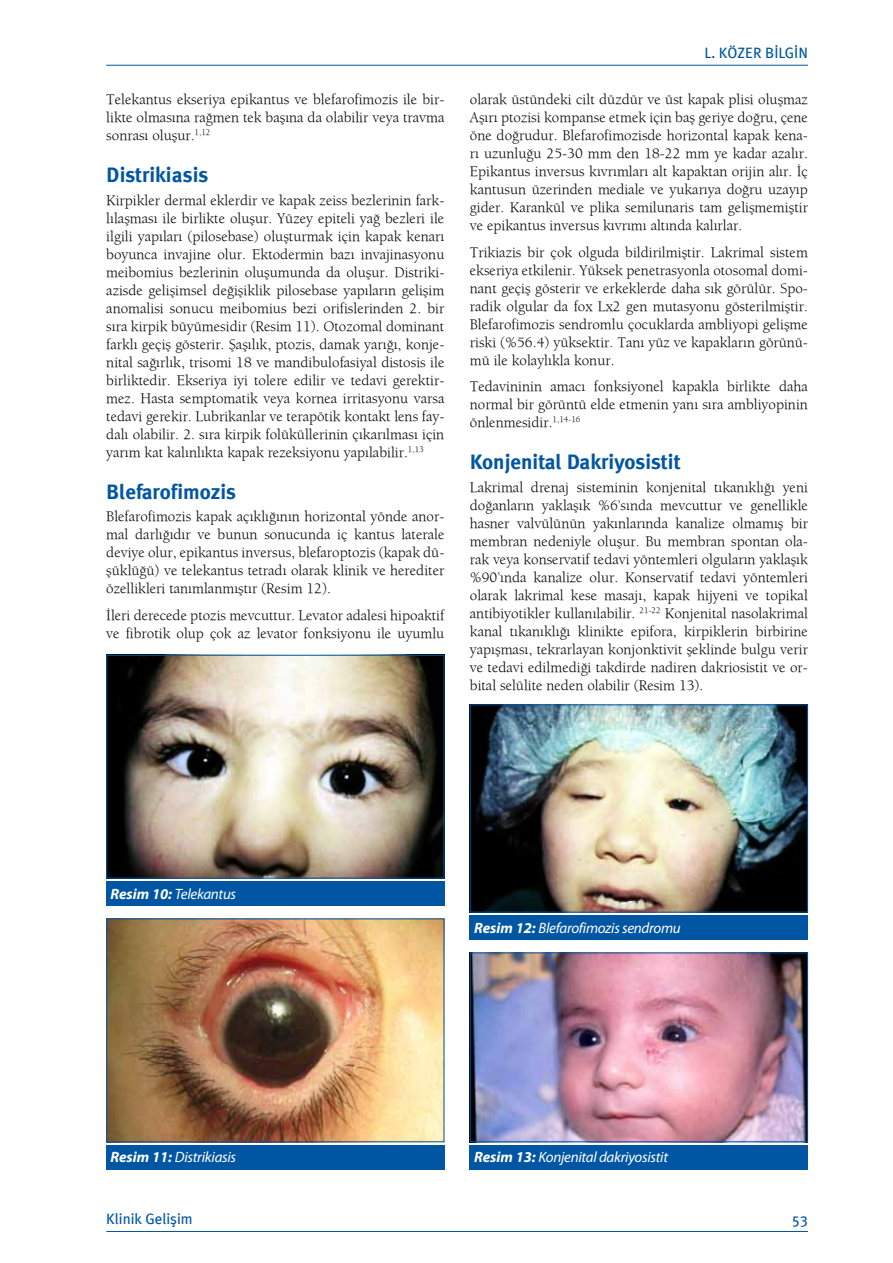
<style>
.page{position:relative;width:893px;height:1263px;background:#fff}
.page>*{position:absolute;margin:0;border:0;box-sizing:border-box;transform-origin:0 0}
.t1{font:21px "Meta Plus Bold Roman Ti";color:#0056a2}
.t2{font:15px/18px "Berkeley";color:#000;text-align:justify}
.t3{font:italic 15px "Myriad Pro";letter-spacing:-.02em;color:#fff}
.t4{font:500 15px "Meta Plus Book Roman Ti";color:#0056a2}
.s1{font-weight:700}
</style>
<div class="page">
<hr style="left:106px;top:1231px;width:702px;height:1px;background:#0056a2">
<hr style="left:106px;top:65px;width:702px;height:1px;background:#0056a2">
<img style="left:108px;top:657px;width:334px;height:219px">
<div style="left:106px;top:655px;width:338px;height:223px;border:1px solid #0056a2"></div>
<div style="left:106px;top:881px;width:338px;height:25px;background:#0056a2"></div>
<img style="left:108px;top:920px;width:334px;height:220px">
<div style="left:106px;top:918px;width:338px;height:224px;border:1px solid #0056a2"></div>
<div style="left:106px;top:1145px;width:338px;height:24px;background:#0056a2"></div>
<img style="left:472px;top:706px;width:334px;height:204px">
<div style="left:470px;top:704px;width:338px;height:208px;border:1px solid #0056a2"></div>
<div style="left:470px;top:915px;width:338px;height:25px;background:#0056a2"></div>
<img style="left:472px;top:954px;width:334px;height:186px">
<div style="left:470px;top:952px;width:338px;height:190px;border:1px solid #0056a2"></div>
<div style="left:470px;top:1145px;width:338px;height:24px;background:#0056a2"></div>
<p class="t2" style="left:106px;top:90px;width:340px">Telekantus ekseriya epikantus ve blefarofimozis ile bir&shy;likte olmasına rağmen tek başına da olabilir veya travma sonrası oluşur.<sup>1,12</sup></p>
<h1 class="t1" style="left:106px;top:163px;width:104px">Distrikiasis</h1>
<p class="t2" style="left:106px;top:191px;width:340px">Kirpikler dermal eklerdir ve kapak zeiss bezlerinin fark&shy;lılaşması ile birlikte oluşur. Yüzey epiteli yağ bezleri ile ilgili yapıları (pilosebase) oluşturmak için kapak kenarı boyunca invajine olur. Ektodermin bazı invajinasyonu meibomius bezlerinin oluşumunda da oluşur. Distriki&shy;azisde gelişimsel değişiklik pilosebase yapıların gelişim anomalisi sonucu meibomius bezi orifislerinden 2. bir sıra kirpik büyümesidir (Resim 11). Otozomal dominant farklı geçiş gösterir. Şaşılık, ptozis, damak yarığı, konje&shy;nital sağırlık, trisomi 18 ve mandibulofasiyal distosis ile birliktedir. Ekseriya iyi tolere edilir ve tedavi gerektir&shy;mez. Hasta semptomatik veya kornea irritasyonu varsa tedavi gerekir. Lubrikanlar ve terapötik kontakt lens fay&shy;dalı olabilir. 2. sıra kirpik folüküllerinin çıkarılması için yarım kat kalınlıkta kapak rezeksiyonu yapılabilir.<sup>1,13</sup></p>
<h1 class="t1" style="left:106px;top:479px;width:131px">Blefarofimozis</h1>
<p class="t2" style="left:106px;top:507px;width:340px">Blefarofimozis kapak açıklığının horizontal yönde anor&shy;mal darlığıdır ve bunun sonucunda iç kantus laterale deviye olur, epikantus inversus, blefaroptozis (kapak dü&shy;şüklüğü) ve telekantus tetradı olarak klinik ve herediter özellikleri tanımlanmıştır (Resim 12).</p>
<p class="t2" style="left:106px;top:606px;width:340px">İleri derecede ptozis mevcuttur. Levator adalesi hipoaktif ve fibrotik olup çok az levator fonksiyonu ile uyumlu</p>
<p class="t4" style="left:704px;top:44px;width:105px">L. KÖZER BİLGİN</p>
<p class="t2" style="left:470px;top:90px;width:340px">olarak üstündeki cilt düzdür ve üst kapak plisi oluşmaz Aşırı ptozisi kompanse etmek için baş geriye doğru, çene öne doğrudur. Blefarofimozisde horizontal kapak kena&shy;rı uzunluğu 25-30 mm den 18-22 mm ye kadar azalır.<br>Epikantus inversus kıvrımları alt kapaktan orijin alır. İç kantusun üzerinden mediale ve yukarıya doğru uzayıp gider. Karankül ve plika semilunaris tam gelişmemiştir ve epikantus inversus kıvrımı altında kalırlar.</p>
<p class="t2" style="left:470px;top:243px;width:340px">Trikiazis bir çok olguda bildirilmiştir. Lakrimal sistem ekseriya etkilenir. Yüksek penetrasyonla otosomal domi&shy;nant geçiş gösterir ve erkeklerde daha sık görülür. Spo&shy;radik olgular da fox Lx2 gen mutasyonu gösterilmiştir.<br>Blefarofimozis sendromlu çocuklarda ambliyopi gelişme riski (%56.4) yüksektir. Tanı yüz ve kapakların görünü&shy;mü ile kolaylıkla konur.</p>
<p class="t2" style="left:470px;top:377px;width:340px">Tedavininin amacı fonksiyonel kapakla birlikte daha normal bir görüntü elde etmenin yanı sıra ambliyopinin önlenmesidir.<sup>1,14-16</sup></p>
<h1 class="t1" style="left:470px;top:450px;width:212px">Konjenital Dakriyosistit</h1>
<p class="t2" style="left:470px;top:478px;width:340px">Lakrimal drenaj sisteminin konjenital tıkanıklığı yeni doğanların yaklaşık %6’sında mevcuttur ve genellikle hasner valvülünün yakınlarında kanalize olmamış bir membran nedeniyle oluşur. Bu membran spontan ola&shy;rak veya konservatif tedavi yöntemleri olguların yaklaşık %90’ında kanalize olur. Konservatif tedavi yöntemleri olarak lakrimal kese masajı, kapak hijyeni ve topikal antibiyotikler kullanılabilir. <sup>21-22</sup> Konjenital nasolakrimal kanal tıkanıklığı klinikte epifora, kirpiklerin birbirine yapışması, tekrarlayan konjonktivit şeklinde bulgu verir ve tedavi edilmediği takdirde nadiren dakriosistit ve or&shy;bital selülite neden olabilir (Resim 13).</p>
<p class="t3" style="left:111px;top:884px;width:127px"><span class="s1">Resim 10:</span> Telekantus</p>
<p class="t3" style="left:474px;top:918px;width:208px"><span class="s1">Resim 12:</span> Blefarofimozis sendromu</p>
<p class="t3" style="left:111px;top:1148px;width:127px"><span class="s1">Resim 11:</span> Distrikiasis</p>
<p class="t3" style="left:474px;top:1148px;width:195px"><span class="s1">Resim 13:</span> Konjenital dakriyosistit</p>
<p class="t4" style="left:106px;top:1210px;width:88px">Klinik Gelişim</p>
<p class="t4" style="left:792px;top:1210px;width:17px">53</p>
</div>
